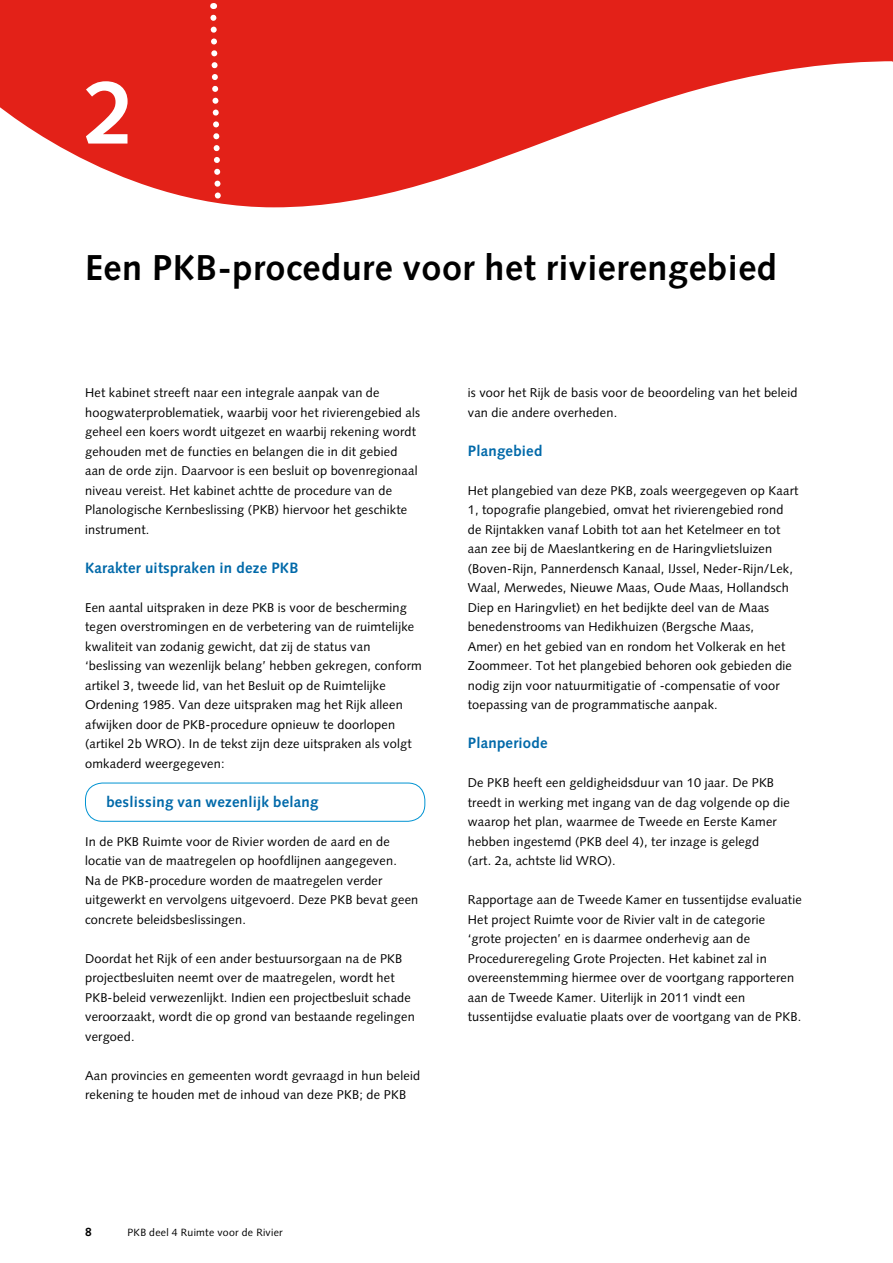
<style>
.page{position:relative;width:893px;height:1263px;background:#fff}
.page>*{position:absolute;margin:0;border:0;box-sizing:border-box;transform-origin:0 0}
.t1{font:700 90px "Syntax";color:#fff}
.t2{font:700 36px "Syntax";letter-spacing:.015em;color:#000}
.t3{font:700 15px "Syntax";letter-spacing:.015em;color:#0069a9}
.t4{font:12.75px/19.5px "Syntax";letter-spacing:.015em;color:#000}
.t5{font:10.5px "Syntax";letter-spacing:.025em;color:#000}
</style>
<div class="page">
<svg style="left:0;top:0;width:893px;height:207px;fill:#e32118"></svg>
<svg style="left:207px;top:3px;width:18px;height:204px"></svg>
<div style="left:85px;top:783px;width:340px;height:39px;border:1px solid #0093d2;border-radius:17px"></div>
<h1 class="t1" style="left:85px;top:61px;width:52px">2</h1>
<h2 class="t2" style="left:85px;top:247px;width:693px">Een PKB-procedure voor het rivierengebied</h2>
<p class="t4" style="left:85px;top:383px;width:337px">Het kabinet streeft naar een integrale aanpak van de hoogwaterproblematiek, waarbij voor het rivierengebied als geheel een koers wordt uitgezet en waarbij rekening wordt gehouden met de functies en belangen die in dit gebied aan de orde zijn. Daarvoor is een besluit op bovenregionaal niveau vereist. Het kabinet achtte de procedure van de Planologische Kernbeslissing (PKB) hiervoor het geschikte instrument.</p>
<p class="t3" style="left:85px;top:559px;width:215px">Karakter uitspraken in deze PKB</p>
<p class="t4" style="left:85px;top:597px;width:338px">Een aantal uitspraken in deze PKB is voor de bescherming tegen overstromingen en de verbetering van de ruimtelijke kwaliteit van zodanig gewicht, dat zij de status van ‘beslissing van wezenlijk belang’ hebben gekregen, conform artikel 3, tweede lid, van het Besluit op de Ruimtelijke Ordening 1985. Van deze uitspraken mag het Rijk alleen afwijken door de PKB-procedure opnieuw te doorlopen (artikel 2b WRO). In de tekst zijn deze uitspraken als volgt omkaderd weergegeven:</p>
<p class="t3" style="left:106px;top:793px;width:214px">beslissing van wezenlijk belang</p>
<p class="t4" style="left:85px;top:831px;width:335px">In de PKB Ruimte voor de Rivier worden de aard en de locatie van de maatregelen op hoofdlijnen aangegeven.<br>Na de PKB-procedure worden de maatregelen verder uitgewerkt en vervolgens uitgevoerd. Deze PKB bevat geen concrete beleidsbeslissingen.</p>
<p class="t4" style="left:85px;top:948px;width:331px">Doordat het Rijk of een ander bestuursorgaan na de PKB projectbesluiten neemt over de maatregelen, wordt het PKB-beleid verwezenlijkt. Indien een projectbesluit schade veroorzaakt, wordt die op grond van bestaande regelingen vergoed.</p>
<p class="t4" style="left:85px;top:1065px;width:337px">Aan provincies en gemeenten wordt gevraagd in hun beleid rekening te houden met de inhoud van deze PKB; de PKB</p>
<p class="t4" style="left:468px;top:383px;width:331px">is voor het Rijk de basis voor de beoordeling van het beleid van die andere overheden.</p>
<p class="t3" style="left:468px;top:442px;width:76px">Plangebied</p>
<p class="t4" style="left:468px;top:480px;width:332px">Het plangebied van deze PKB, zoals weergegeven op Kaart 1, topografie plangebied, omvat het rivierengebied rond de Rijntakken vanaf Lobith tot aan het Ketelmeer en tot aan zee bij de Maeslantkering en de Haringvlietsluizen (Boven-Rijn, Pannerdensch Kanaal, IJssel, Neder-Rijn/Lek, Waal, Merwedes, Nieuwe Maas, Oude Maas, Hollandsch Diep en Haringvliet) en het bedijkte deel van de Maas benedenstrooms van Hedikhuizen (Bergsche Maas,<br>Amer) en het gebied van en rondom het Volkerak en het Zoommeer. Tot het plangebied behoren ook gebieden die nodig zijn voor natuurmitigatie of -compensatie of voor toepassing van de programmatische aanpak.</p>
<p class="t3" style="left:468px;top:734px;width:81px">Planperiode</p>
<p class="t4" style="left:468px;top:773px;width:324px">De PKB heeft een geldigheidsduur van 10 jaar. De PKB treedt in werking met ingang van de dag volgende op die waarop het plan, waarmee de Tweede en Eerste Kamer hebben ingestemd (PKB deel 4), ter inzage is gelegd<br>(art. 2a, achtste lid WRO).</p>
<p class="t4" style="left:468px;top:890px;width:335px">Rapportage aan de Tweede Kamer en tussentijdse evaluatie Het project Ruimte voor de Rivier valt in de categorie ‘grote projecten’ en is daarmee onderhevig aan de Procedureregeling Grote Projecten. Het kabinet zal in overeenstemming hiermee over de voortgang rapporteren aan de Tweede Kamer. Uiterlijk in 2011 vindt een tussentijdse evaluatie plaats over de voortgang van de PKB.</p>
<p class="t5" style="left:128px;top:1226px;width:157px">PKB deel 4 Ruimte voor de Rivier</p>
</div>
